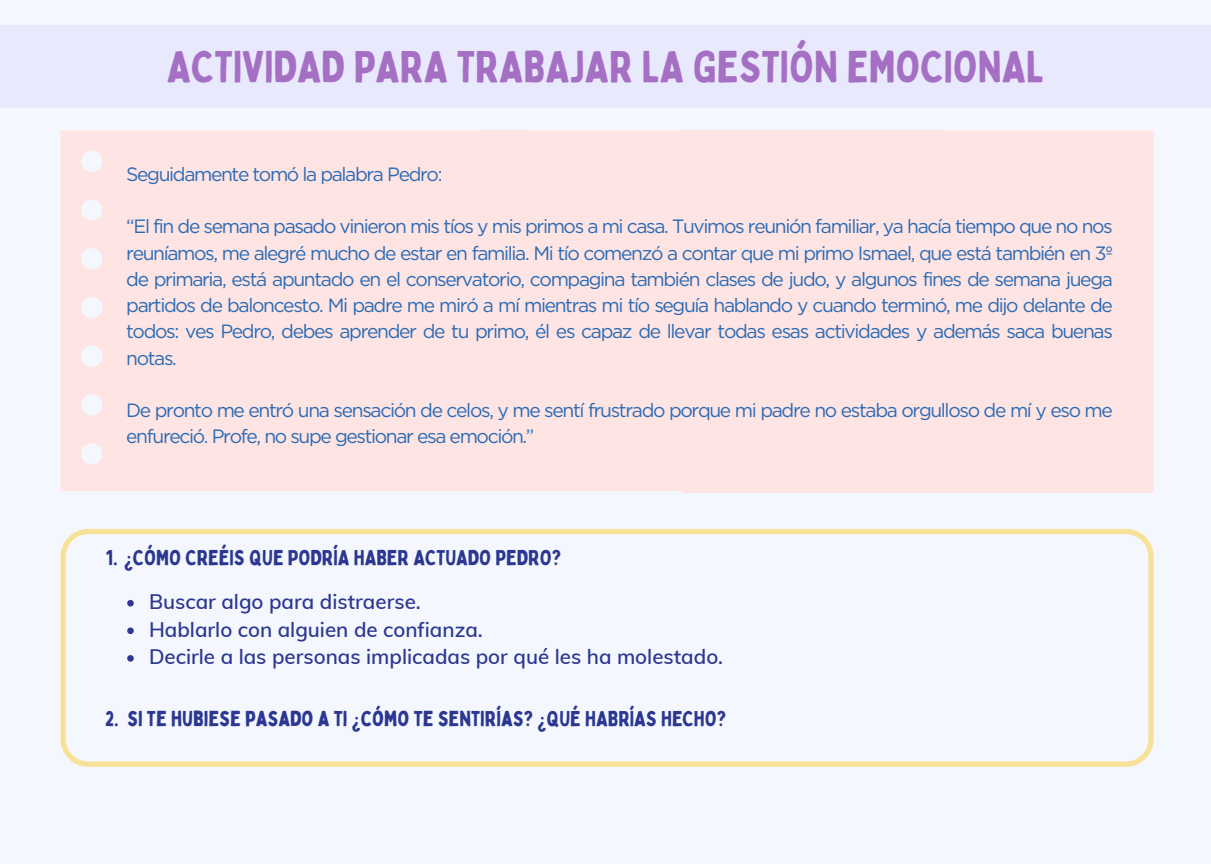
<style>
.page{position:relative;width:1211px;height:864px;background:#fff}
.page>*{position:absolute;margin:0;border:0;box-sizing:border-box;transform-origin:0 0}
.t1{font:43.93px "Bobby Jones";color:#a570c4}
.t2{font:21.18px "Bobby Jones";color:#2c3792}
.t3{font:600 20.47px "Muli";color:#2c3792}
.t4{font:19.25px/26.2px "Gotham";letter-spacing:-.07em;color:#2b6bb5;text-align:justify}
</style>
<div class="page">
<div style="left:0;top:0;width:1210px;height:864px;background:#f4f8fe"></div>
<div style="left:0;top:25px;width:1210px;height:83px;background:#e9e9fe"></div>
<div style="left:682px;top:130px;width:471px;height:362px;background:#ffe4e4"></div>
<div style="left:529px;top:130px;width:415px;height:361px;background:#ffe4e4"></div>
<div style="left:60px;top:130px;width:469px;height:361px;background:#ffe4e4"></div>
<svg style="left:60px;top:529px;width:1092px;height:237px"></svg>
<svg style="left:127px;top:600px;width:7px;height:6px"></svg>
<svg style="left:127px;top:627px;width:7px;height:7px"></svg>
<svg style="left:127px;top:655px;width:7px;height:6px"></svg>
<p class="t1" style="left:167px;top:39px;width:878px">ACTIVIDAD PARA TRABAJAR LA GESTIÓN EMOCIONAL</p>
<p class="t4" style="left:126px;top:161px;width:318px">Seguidamente tomó la palabra Pedro:</p>
<p class="t4" style="left:126px;top:213px;width:987px">“El fin de semana pasado vinieron mis tíos y mis primos a mi casa. Tuvimos reunión familiar, ya hacía tiempo que no nos reuníamos, me alegré mucho de estar en familia. Mi tío comenzó a contar que mi primo Ismael, que está también en 3º de primaria, está apuntado en el conservatorio, compagina también clases de judo, y algunos fines de semana juega partidos de baloncesto. Mi padre me miró a mí mientras mi tío seguía hablando y cuando terminó, me dijo delante de todos: ves Pedro, debes aprender de tu primo, él es capaz de llevar todas esas actividades y además saca buenas notas.</p>
<p class="t4" style="left:126px;top:397px;width:987px">De pronto me entró una sensación de celos, y me sentí frustrado porque mi padre no estaba orgulloso de mí y eso me enfureció. Profe, no supe gestionar esa emoción.”</p>
<p class="t2" style="left:106px;top:544px;width:456px">1. ¿CÓMO CREÉIS QUE PODRÍA HABER ACTUADO PEDRO?</p>
<p class="t3" style="left:149px;top:588px;width:273px">Buscar algo para distraerse.</p>
<p class="t3" style="left:149px;top:616px;width:335px">Hablarlo con alguien de confianza.</p>
<p class="t3" style="left:149px;top:643px;width:575px">Decirle a las personas implicadas por qué les ha molestado.</p>
<p class="t2" style="left:105px;top:705px;width:622px">2. SI TE HUBIESE PASADO A TI ¿CÓMO TE SENTIRÍAS? ¿QUÉ HABRÍAS HECHO?</p>
</div>
